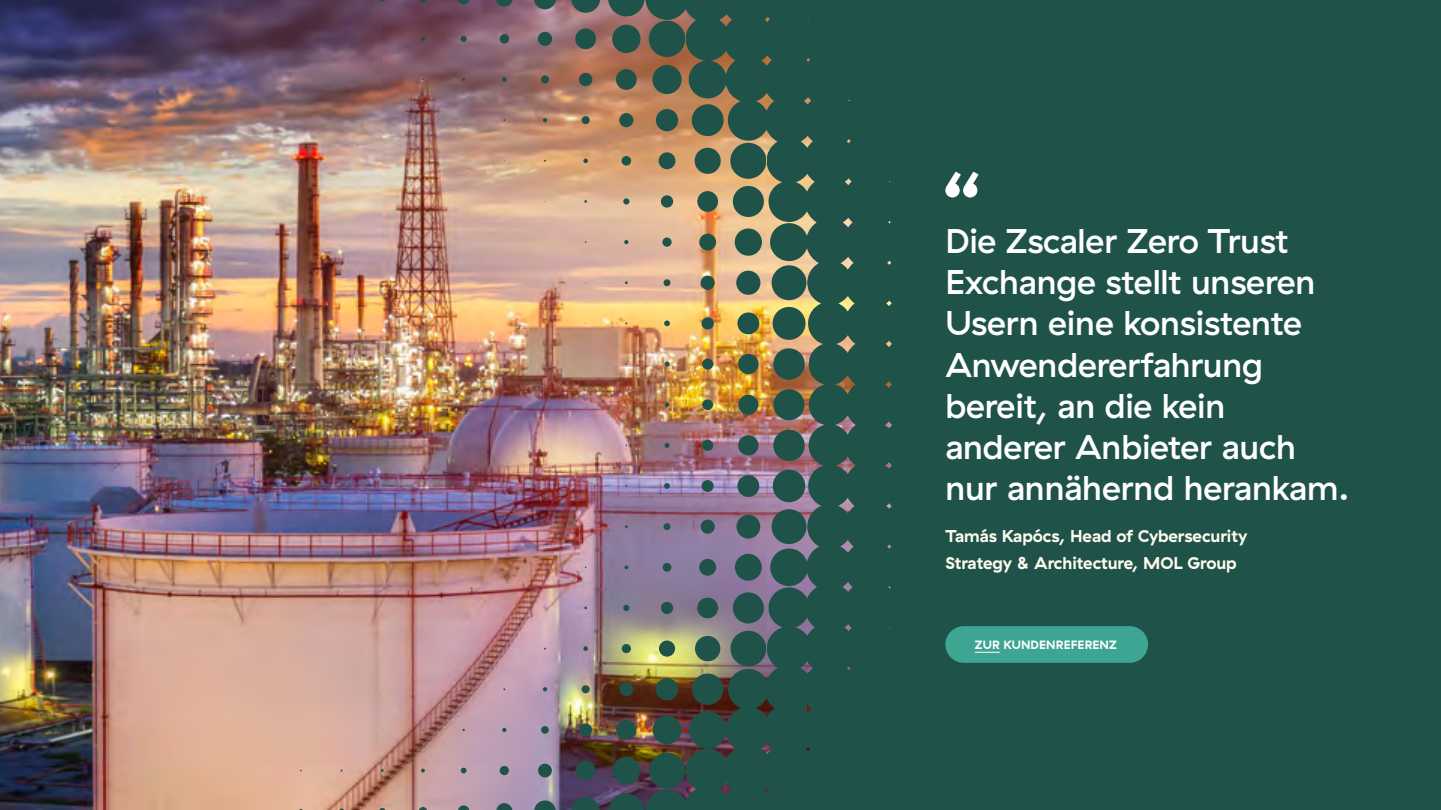
<style>
.page{position:relative;width:1441px;height:810px;background:#fff}
.page>*{position:absolute;margin:0;border:0;box-sizing:border-box;transform-origin:0 0}
.t1{font:500 34.2px/41.1px "GT Haptik ZS";letter-spacing:-.005em;color:#fff}
.t2{font:700 17.1px/27.5px "GT Haptik ZS";letter-spacing:-.005em;color:#fffaee}
.t3{font:700 12px "GT Haptik ZS";letter-spacing:.01em;color:#fff}
</style>
<div class="page">
<img style="left:0;top:0;width:278px;height:810px">
<img style="left:278px;top:0;width:1162px;height:810px">
<svg style="left:945px;top:172px;width:33px;height:25px"></svg>
<div style="left:945px;top:626px;width:202px;height:37px;background:#3da592;border-radius:18px"></div>
<svg style="left:974px;top:652px;width:25px;height:1px"></svg>
<p class="t1" style="left:945px;top:221px;width:405px">Die Zscaler Zero Trust<br>Exchange stellt unseren<br>Usern eine konsistente<br>Anwendererfahrung bereit, an die kein anderer Anbieter auch nur annähernd herankam.</p>
<p class="t2" style="left:945px;top:522px;width:303px">Tamás Kapócs, Head of Cybersecurity<br>Strategy &amp; Architecture, MOL Group</p>
<p class="t3" style="left:974px;top:638px;width:143px">ZUR KUNDENREFERENZ</p>
</div>
